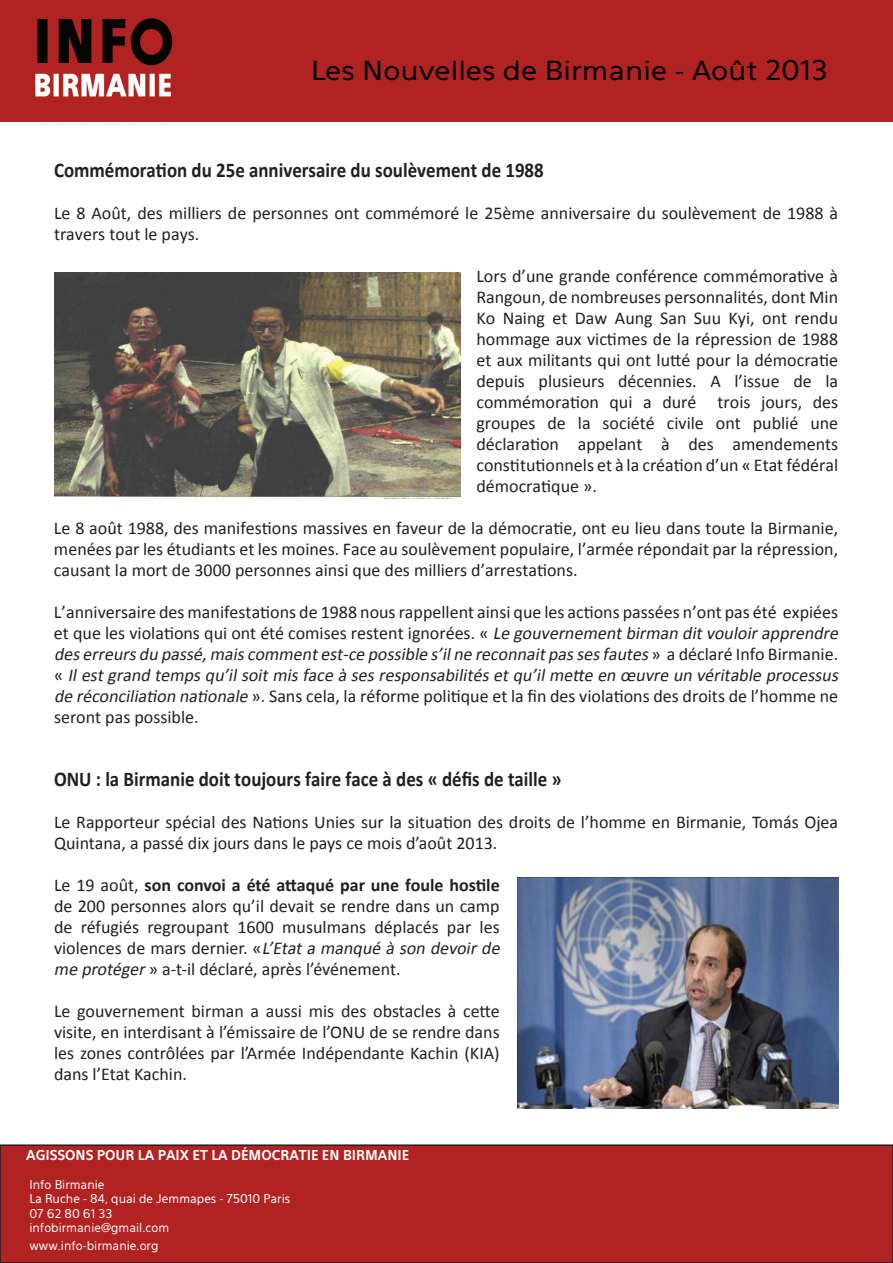
<style>
.page{position:relative;width:893px;height:1263px;background:#fff}
.page>*{position:absolute;margin:0;border:0;box-sizing:border-box;transform-origin:0 0}
.t1{font:25.95px "Eau Sans";color:#000;scale:1.14 1}
.t2{font:700 21px "Calibri";color:#231f20;scale:.9 1}
.t3{font:18px/21px "Calibri";color:#231f20}
.t4{font:700 13.5px "Eau Sans";color:#fff}
.t5{font:12px/14.4px "Eau Sans";color:#fff}
.s1{font-size:27px}
.s2{font-style:italic}
.s3{font-weight:700}
</style>
<div class="page">
<img style="left:54px;top:272px;width:407px;height:226px">
<img style="left:517px;top:877px;width:321px;height:231px">
<div style="left:0;top:1145px;width:893px;height:118px;background:#b12223"></div>
<div style="left:0;top:1144px;width:893px;height:119px;border:2px solid #231f20"></div>
<div style="left:0;top:0;width:893px;height:122px;background:#b12223"></div>
<h1 class="t1" style="left:311px;top:55px;width:455px">Les Nouvelles de Birmanie - Août <span class="s1">2013</span></h1>
<p class="t2" style="left:54px;top:157px;width:546px">Commémoration du 25e anniversaire du soulèvement de 1988</p>
<p class="t3" style="left:54px;top:203px;width:786px">Le 8 Août, des milliers de personnes ont commémoré le 25ème anniversaire du soulèvement de 1988 à travers tout le pays.</p>
<p class="t3" style="left:476px;top:266px;width:363px;text-align:justify">Lors d’une grande conférence commémorative à Rangoun, de nombreuses personnalités, dont Min Ko Naing et Daw Aung San Suu Kyi, ont rendu hommage aux victimes de la répression de 1988 et aux militants qui ont lutté pour la démocratie depuis plusieurs décennies. A l’issue de la commémoration qui a duré trois jours, des groupes de la société civile ont publié une déclaration appelant à des amendements constitutionnels et à la création d’un « Etat fédéral démocratique ».</p>
<p class="t3" style="left:54px;top:518px;width:786px;text-align:justify">Le 8 août 1988, des manifestions massives en faveur de la démocratie, ont eu lieu dans toute la Birmanie, menées par les étudiants et les moines. Face au soulèvement populaire, l’armée répondait par la répression, causant la mort de 3000 personnes ainsi que des milliers d’arrestations.</p>
<p class="t3" style="left:54px;top:602px;width:790px">L’anniversaire des manifestations de 1988 nous rappellent ainsi que les actions passées n’ont pas été expiées et que les violations qui ont été comises restent ignorées. « <span class="s2">Le gouvernementbirman ditvouloirapprendre deserreursdu passé,maiscommentest-ce possible s’ilne reconnaitpassesfautes</span>» a d é c l a r é I n fo B i r m a n i e . « <span class="s2">Ilestgrand tempsqu’ilsoitmisface à sesresponsabilitésetqu’ilmette en œuvre un véritable processus de réconciliation nationale</span> ». Sans cela, la réforme politique et la fin des violations des droits de l’homme ne seront pas possible.</p>
<p class="t2" style="left:54px;top:766px;width:566px">ONU : la Birmanie doit toujours faire face à des « défis de taille »</p>
<p class="t3" style="left:54px;top:812px;width:786px">Le Rapporteur spécial des Nations Unies sur la situation des droits de l’homme en Birmanie, Tomás Ojea<br>Quintana, a passé dix jours dans le pays ce mois d’août 2013.</p>
<p class="t3" style="left:54px;top:875px;width:451px">Le 19 août, <span class="s3">son convoi a été attaqué par une foule hostile </span>de 200 personnes alors qu’il devait se rendre dans un camp de réfugiés regroupant 1600 musulmans déplacés par les violences de mars dernier. «<span class="s2">L’Etata manqué à son devoirde me protéger</span>» a-t-il déclaré, après l’événement.</p>
<p class="t3" style="left:54px;top:1001px;width:447px;text-align:justify">Le gouvernement birman a aussi mis des obstacles à cette visite, en interdisant à l’émissaire de l’ONU de se rendre dans les zones contrôlées par l’Armée Indépendante Kachin (KIA) dans l’Etat Kachin.</p>
<p class="t4" style="left:26px;top:1147px;width:385px">AGISSONS POUR LA PAIX ET LA DÉMOCRATIE EN BIRMANIE</p>
<p class="t5" style="left:29px;top:1177px;width:262px">Info Birmanie<br>La Ruche - 84, quai de Jemmapes - 75010 Paris<br>07 62 80 61 33<br>infobirmanie@gmail.com</p>
<p class="t5" style="left:29px;top:1239px;width:131px">www.info-birmanie.org</p>
</div>
